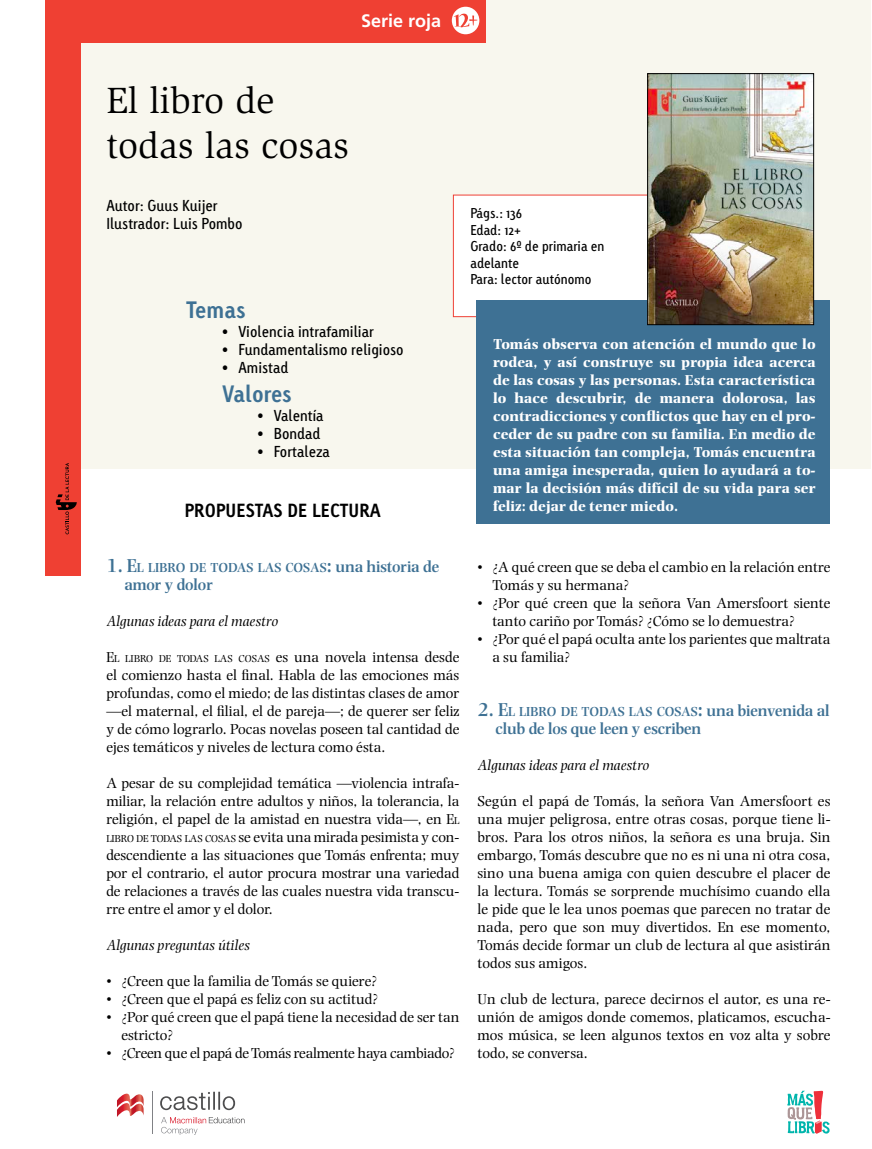
<style>
.page{position:relative;width:872px;height:1149px;background:#fff}
.page>*{position:absolute;margin:0;border:0;box-sizing:border-box;transform-origin:0 0}
.t1{font:37.5px/45px "Slimbach";color:#000}
.t2{font:700 22.5px "Linotype Tetria";color:#3e7194}
.t3{font:700 18px "Linotype Tetria";color:#000}
.t4{font:700 18px "Frutiger CE";color:#fff}
.t5{font:600 16.5px "Photina";color:#3e7194}
.t6{font:15px/18px "Photina";color:#000;text-align:justify}
.t7{font:700 15px/18px "Photina";color:#fff;text-align:justify}
.t8{font:15px/18px "Linotype Tetria";color:#000}
.t9{font:italic 15px "Photina";color:#000}
.t10{font:15px "Photina";letter-spacing:-.02em;color:#000}
.t11{font:600 13.65px "Photina";color:#3e7194}
.t12{font:13.5px/16.5px "Linotype Tetria";color:#000}
.s1{font-size:19.5px}
.s2{font-size:16.5px}
.s3{font-size:10.5px}
</style>
<div class="page">
<div style="left:59px;top:0;width:812px;height:468px;background:#f8f7ee"></div>
<div style="left:453px;top:195px;width:214px;height:121px;background:#fff"></div>
<div style="left:453px;top:195px;width:215px;height:122px;border:1px solid #ef4035"></div>
<div style="left:476px;top:300px;width:353px;height:223px;background:#3e7194"></div>
<img style="left:649px;top:75px;width:163px;height:248px">
<div style="left:647px;top:73px;width:167px;height:252px;border:1px solid #000"></div>
<svg style="left:117px;top:1093px;width:27px;height:24px"></svg>
<hr style="left:152px;top:1090px;width:1px;height:42px;background:#808185">
<svg style="left:160px;top:1091px;width:75px;height:18px"></svg>
<svg style="left:161px;top:1117px;width:83px;height:17px"></svg>
<svg style="left:787px;top:1090px;width:42px;height:43px"></svg>
<div style="left:46px;top:0;width:35px;height:575px;background:#ef4033"></div>
<div style="left:81px;top:0;width:404px;height:42px;background:#ef4033"></div>
<div style="left:452px;top:7px;width:27px;height:27px;background:#fff;border-radius:50%"></div>
<svg style="left:454px;top:13px;width:23px;height:14px"></svg>
<svg style="left:56px;top:463px;width:21px;height:71px"></svg>
<p class="t4" style="left:361px;top:10px;width:82px">Serie roja</p>
<h1 class="t1" style="left:106px;top:78px;width:244px">El libro de todas las cosas</h1>
<p class="t8" style="left:106px;top:197px;width:138px">Autor: Guus Kuijer<br>Ilustrador: Luis Pombo</p>
<h2 class="t2" style="left:186px;top:296px;width:61px">Temas</h2>
<p class="t8" style="left:222px;top:322px;width:153px">• Violencia intrafamiliar</p>
<p class="t8" style="left:222px;top:340px;width:183px">• Fundamentalismo religioso</p>
<p class="t8" style="left:222px;top:358px;width:68px">• Amistad</p>
<h2 class="t2" style="left:222px;top:379px;width:71px">Valores</h2>
<p class="t8" style="left:257px;top:406px;width:68px">• Valentía</p>
<p class="t8" style="left:257px;top:424px;width:65px">• Bondad</p>
<p class="t8" style="left:257px;top:442px;width:74px">• Fortaleza</p>
<p class="t3" style="left:185px;top:499px;width:198px">PROPUESTAS DE LECTURA</p>
<p class="t12" style="left:470px;top:205px;width:136px">Págs.: 136<br>Edad: 12+<br>Grado: 6º de primaria en adelante<br>Para: lector autónomo</p>
<p class="t7" style="left:493px;top:334px;width:324px">Tomás observa con atención el mundo que lo rodea, y así construye su propia idea acerca de las cosas y las personas. Esta característica lo hace descubrir, de manera dolorosa, las contradicciones y conflictos que hay en el pro&shy;ceder de su padre con su familia. En medio de esta situación tan compleja, Tomás encuentra una amiga inesperada, quien lo ayudará a to&shy;mar la decisión más difícil de su vida para ser feliz: dejar de tener miedo.</p>
<p class="t11" style="left:106px;top:559px;width:334px"><span class="s1">1. E</span>l libro dE todas las cosas<span class="s1">:</span> <span class="s2">una historia de</span></p>
<p class="t5" style="left:124px;top:574px;width:90px">amor y dolor</p>
<p class="t9" style="left:106px;top:612px;width:173px">Algunas ideas para el maestro</p>
<p class="t6" style="left:106px;top:647px;width:354px">E<span class="s3">l libro dE todas las cosas</span> es una novela intensa desde el comienzo hasta el final. Habla de las emociones más profundas, como el miedo; de las distintas clases de amor —el maternal, el filial, el de pareja—; de querer ser feliz y de cómo lograrlo. Pocas novelas poseen tal cantidad de ejes temáticos y niveles de lectura como ésta.</p>
<p class="t6" style="left:106px;top:773px;width:354px">A pesar de su complejidad temática —violencia intrafa&shy;miliar, la relación entre adultos y niños, la tolerancia, la religión, el papel de la amistad en nuestra vida—, en E<span class="s3">l libro dE todas las cosas</span> se evita una mirada pesimista y con&shy;descendiente a las situaciones que Tomás enfrenta; muy por el contrario, el autor procura mostrar una variedad de relaciones a través de las cuales nuestra vida transcu&shy;rre entre el amor y el dolor.</p>
<p class="t9" style="left:106px;top:936px;width:145px">Algunas preguntas útiles</p>
<p class="t6" style="left:106px;top:971px;width:272px">• ¿Creen que la familia de Tomás se quiere?</p>
<p class="t6" style="left:106px;top:989px;width:273px">• ¿Creen que el papá es feliz con su actitud?</p>
<p class="t6" style="left:121px;top:1007px;width:339px;text-indent:-15px">• ¿Por qué creen que el papá tiene la necesidad de ser tan estricto?</p>
<p class="t10" style="left:106px;top:1044px;width:350px">• ¿Creen que el papá de Tomás realmente haya cambiado?</p>
<p class="t6" style="left:492px;top:557px;width:339px;text-indent:-15px">• ¿A qué creen que se deba el cambio en la relación entre<br>Tomás y su hermana?</p>
<p class="t6" style="left:492px;top:593px;width:339px;text-indent:-15px">• ¿Por qué creen que la señora Van Amersfoort siente tanto cariño por Tomás? ¿Cómo se lo demuestra?</p>
<p class="t6" style="left:492px;top:629px;width:339px;text-indent:-15px">• ¿Por qué el papá oculta ante los parientes que maltrata a su familia?</p>
<p class="t11" style="left:477px;top:703px;width:353px"><span class="s1">2. E</span>l libro dE todas las cosas<span class="s1">:</span> <span class="s2">una bienvenida al</span></p>
<p class="t5" style="left:495px;top:718px;width:207px">club de los que leen y escriben</p>
<p class="t9" style="left:477px;top:756px;width:173px">Algunas ideas para el maestro</p>
<p class="t6" style="left:477px;top:791px;width:354px">Según el papá de Tomás, la señora Van Amersfoort es una mujer peligrosa, entre otras cosas, porque tiene li&shy;bros. Para los otros niños, la señora es una bruja. Sin embargo, Tomás descubre que no es ni una ni otra cosa, sino una buena amiga con quien descubre el placer de la lectura. Tomás se sorprende muchísimo cuando ella le pide que le lea unos poemas que parecen no tratar de nada, pero que son muy divertidos. En ese momento, Tomás decide formar un club de lectura al que asistirán todos sus amigos.</p>
<p class="t6" style="left:477px;top:989px;width:354px">Un club de lectura, parece decirnos el autor, es una re&shy;unión de amigos donde comemos, platicamos, escucha&shy;mos música, se leen algunos textos en voz alta y sobre todo, se conversa.</p>
</div>
